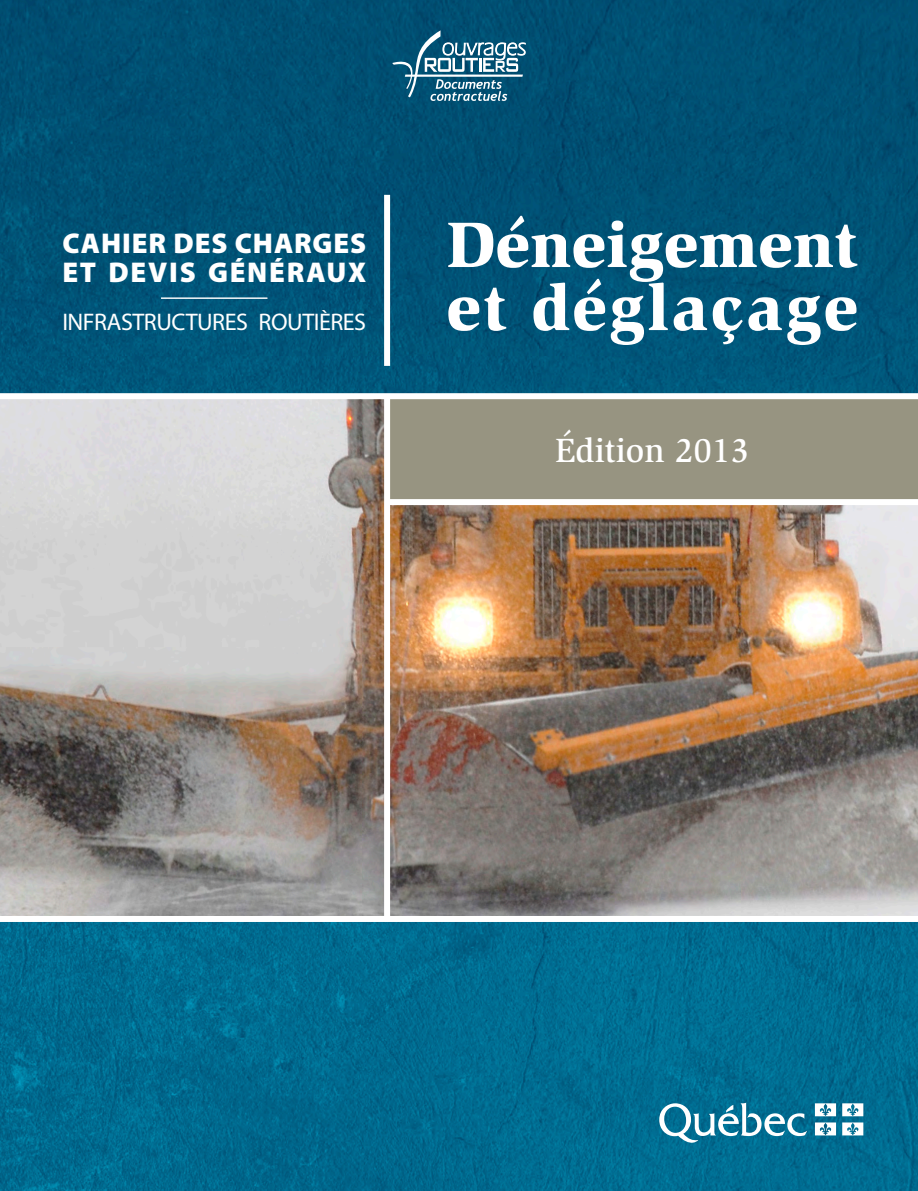
<style>
.page{position:relative;width:918px;height:1191px;background:#fff}
.page>*{position:absolute;margin:0;border:0;box-sizing:border-box;transform-origin:0 0}
.t1{font:900 66px/63px "Slimbach";letter-spacing:.005em;color:#fff}
.t2{font:500 34.5px "Slimbach";color:#fff}
.t3{font:900 28.65px/29.8px "Myriad Pro";letter-spacing:.03em;color:#fff}
.t4{font:24.15px "Myriad Pro";letter-spacing:-.02em;color:#fff}
</style>
<div class="page">
<img style="left:0;top:0;width:918px;height:1191px">
<img style="left:0;top:399px;width:918px;height:517px">
<div style="left:390px;top:399px;width:528px;height:104px;background:#979481"></div>
<div style="left:388px;top:499px;width:530px;height:6px;background:#fff"></div>
<div style="left:0;top:393px;width:918px;height:6px;background:#fff"></div>
<div style="left:384px;top:396px;width:6px;height:523px;background:#fff"></div>
<div style="left:384px;top:195px;width:6px;height:171px;background:#fff"></div>
<div style="left:0;top:916px;width:918px;height:6px;background:#fff"></div>
<hr style="left:161px;top:297px;width:107px;height:2px;background:#fff">
<svg style="left:659px;top:1102px;width:148px;height:40px"></svg>
<svg style="left:815px;top:1103px;width:21px;height:13px"></svg>
<svg style="left:842px;top:1103px;width:21px;height:13px"></svg>
<svg style="left:815px;top:1122px;width:21px;height:13px"></svg>
<svg style="left:842px;top:1122px;width:21px;height:13px"></svg>
<svg style="left:392px;top:30px;width:134px;height:71px;background:#3b7792"></svg>
<p class="t3" style="left:62px;top:227px;width:305px">CAHIER DES CHARGES<br>ET DEVIS GÉNÉRAUX</p>
<p class="t4" style="left:62px;top:307px;width:305px">INFRASTRUCTURES ROUTIÈRES</p>
<h1 class="t1" style="left:447px;top:212px;width:413px">Déneigement et déglaçage</h1>
<p class="t2" style="left:555px;top:429px;width:196px">Édition 2013</p>
</div>
